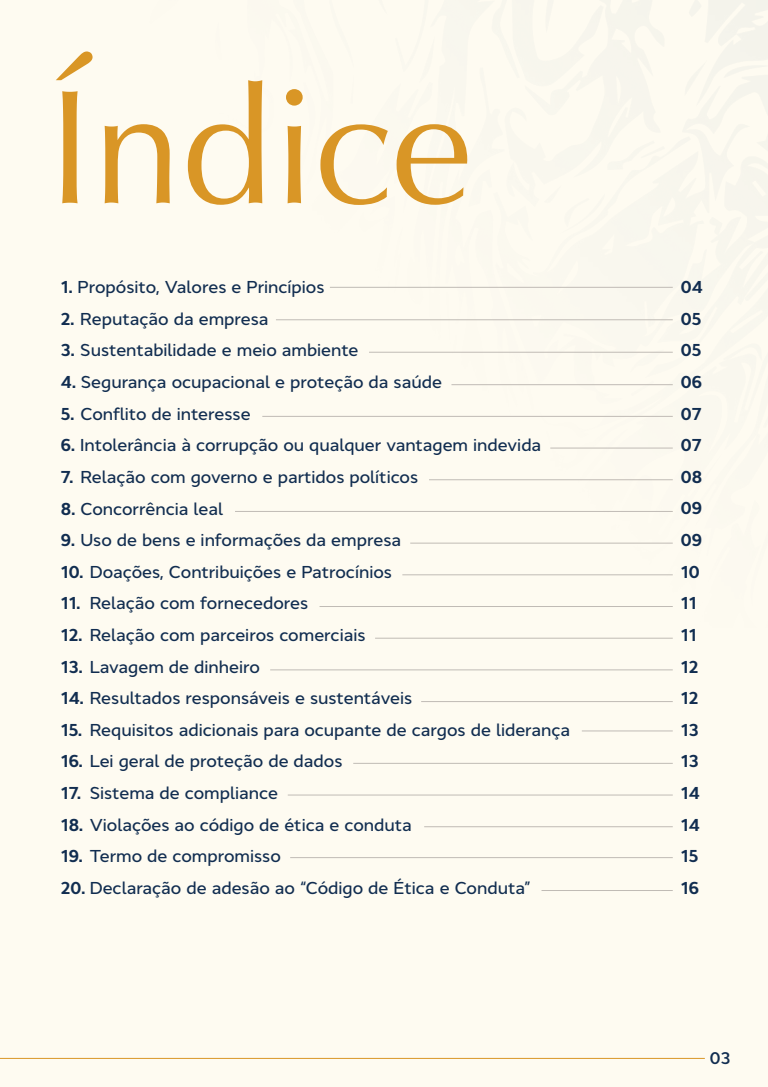
<style>
.page{position:relative;width:768px;height:1087px;background:#fff}
.page>*{position:absolute;margin:0;border:0;box-sizing:border-box;transform-origin:0 0}
.t1{font:164.08px "Zapf Humanist 601 BT";color:#d99626}
.t2{font:500 17.2px "Cyntho Next";color:#112d50}
.t3{font:700 17.2px/31.6px "Cyntho Next";color:#112d50}
.t4{font:600 16.8px "Cyntho Next";color:#112d50}
.s1{font-weight:700}
</style>
<div class="page">
<div style="left:0;top:0;width:768px;height:1086px;background:#fefbf1"></div>
<hr style="left:0;top:1057px;width:705px;height:1px;background:#d99626">
<hr style="left:330px;top:287px;width:343px;height:1px;background:#c0bbb5">
<hr style="left:276px;top:319px;width:397px;height:1px;background:#c0bbb5">
<hr style="left:369px;top:352px;width:304px;height:1px;background:#c0bbb5">
<hr style="left:451px;top:384px;width:222px;height:1px;background:#c0bbb5">
<hr style="left:262px;top:416px;width:411px;height:1px;background:#c0bbb5">
<hr style="left:550px;top:447px;width:123px;height:1px;background:#c0bbb5">
<hr style="left:429px;top:479px;width:244px;height:1px;background:#c0bbb5">
<hr style="left:235px;top:511px;width:438px;height:1px;background:#c0bbb5">
<hr style="left:410px;top:542px;width:263px;height:1px;background:#c0bbb5">
<hr style="left:402px;top:574px;width:271px;height:1px;background:#c0bbb5">
<hr style="left:320px;top:606px;width:353px;height:1px;background:#c0bbb5">
<hr style="left:375px;top:637px;width:298px;height:1px;background:#c0bbb5">
<hr style="left:270px;top:669px;width:403px;height:1px;background:#c0bbb5">
<hr style="left:421px;top:701px;width:252px;height:1px;background:#c0bbb5">
<hr style="left:582px;top:730px;width:91px;height:1px;background:#c0bbb5">
<hr style="left:353px;top:763px;width:320px;height:1px;background:#c0bbb5">
<hr style="left:288px;top:794px;width:385px;height:1px;background:#c0bbb5">
<hr style="left:424px;top:826px;width:249px;height:1px;background:#c0bbb5">
<hr style="left:290px;top:857px;width:383px;height:1px;background:#c0bbb5">
<hr style="left:542px;top:890px;width:131px;height:1px;background:#c0bbb5">
<h1 class="t1" style="left:47px;top:45px;width:428px">Índice</h1>
<p class="t2" style="left:61px;top:277px;width:265px"><span class="s1">1.</span> Propósito, Valores e Princípios</p>
<p class="t2" style="left:61px;top:308px;width:209px"><span class="s1">2.</span> Reputação da empresa</p>
<p class="t2" style="left:61px;top:340px;width:299px"><span class="s1">3.</span> Sustentabilidade e meio ambiente</p>
<p class="t2" style="left:61px;top:372px;width:383px"><span class="s1">4.</span> Segurança ocupacional e proteção da saúde</p>
<p class="t2" style="left:61px;top:403px;width:191px"><span class="s1">5.</span> Conflito de interesse</p>
<p class="t2" style="left:61px;top:435px;width:482px"><span class="s1">6.</span> Intolerância à corrupção ou qualquer vantagem indevida</p>
<p class="t2" style="left:61px;top:466px;width:359px"><span class="s1">7.</span> Relação com governo e partidos políticos</p>
<p class="t2" style="left:61px;top:498px;width:164px"><span class="s1">8.</span> Concorrência leal</p>
<p class="t2" style="left:61px;top:530px;width:342px"><span class="s1">9.</span> Uso de bens e informações da empresa</p>
<p class="t2" style="left:61px;top:561px;width:333px"><span class="s1">10.</span> Doações, Contribuições e Patrocínios</p>
<p class="t2" style="left:61px;top:593px;width:249px"><span class="s1">11.</span> Relação com fornecedores</p>
<p class="t2" style="left:61px;top:624px;width:306px"><span class="s1">12.</span> Relação com parceiros comerciais</p>
<p class="t2" style="left:61px;top:656px;width:201px"><span class="s1">13.</span> Lavagem de dinheiro</p>
<p class="t2" style="left:61px;top:688px;width:353px"><span class="s1">14.</span> Resultados responsáveis e sustentáveis</p>
<p class="t2" style="left:61px;top:719px;width:511px"><span class="s1">15.</span> Requisitos adicionais para ocupante de cargos de liderança</p>
<p class="t2" style="left:61px;top:751px;width:283px"><span class="s1">16.</span> Lei geral de proteção de dados</p>
<p class="t2" style="left:61px;top:782px;width:219px"><span class="s1">17.</span> Sistema de compliance</p>
<p class="t2" style="left:61px;top:814px;width:353px"><span class="s1">18.</span> Violações ao código de ética e conduta</p>
<p class="t2" style="left:61px;top:846px;width:222px"><span class="s1">19.</span> Termo de compromisso</p>
<p class="t2" style="left:61px;top:877px;width:471px"><span class="s1">20.</span> Declaração de adesão ao “Código de Ética e Conduta”</p>
<p class="t3" style="left:681px;top:271px;width:24px">04<br>05<br>05<br>06<br>07<br>07<br>08<br>09<br>09<br>10<br>11<br>11<br>12<br>12<br>13<br>13<br>14<br>14<br>15<br>16</p>
<p class="t4" style="left:710px;top:1047px;width:22px">03</p>
</div>
